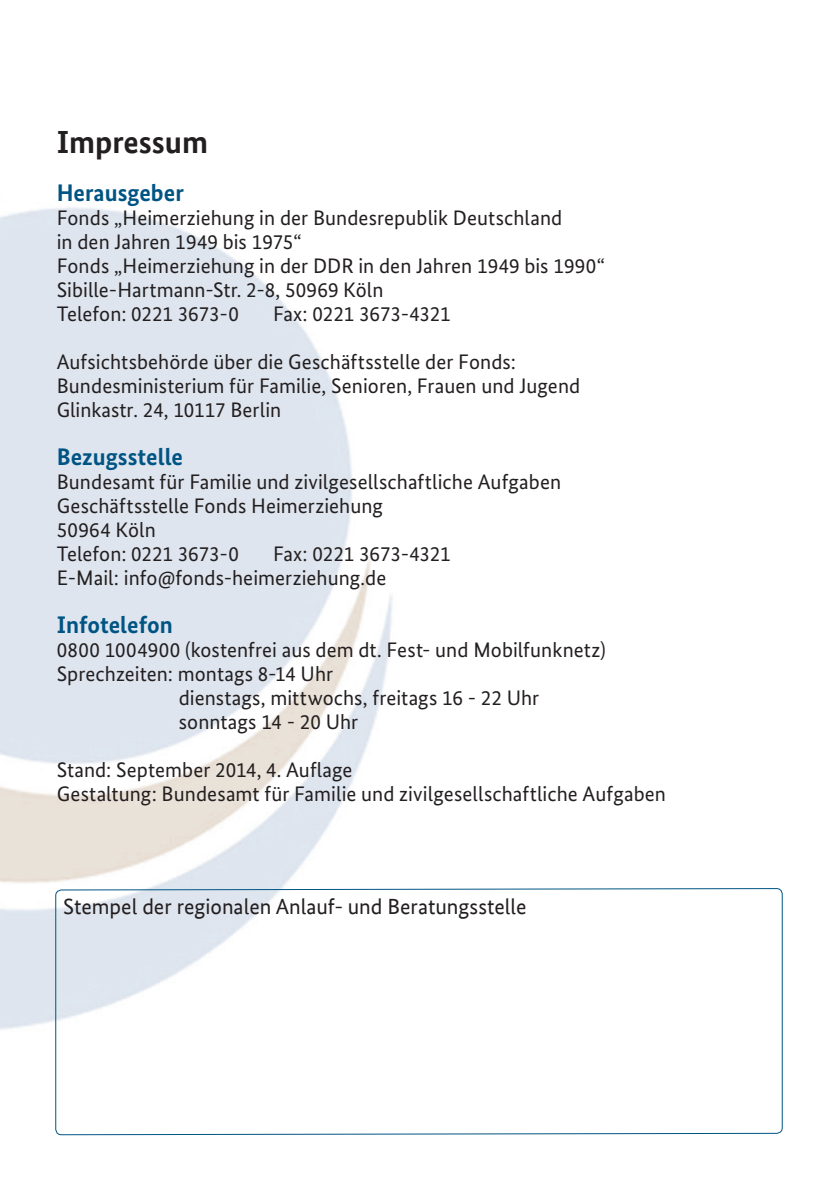
<style>
.page{position:relative;width:840px;height:1191px;background:#fff}
.page>*{position:absolute;margin:0;border:0;box-sizing:border-box;transform-origin:0 0}
.Impressum{font:700 32px "Bundes Sans Office";color:#231f20}
.Imprssum_Sub_blau{font:700 24px "Bundes Sans";color:#005484}
.t1{font:22px "Bundes Sans Office";color:#231f20}
.Fließtext{font:21px/24px "Bundes Sans";letter-spacing:.005em;color:#231f20}
</style>
<div class="page">
<img style="left:0;top:207px;width:393px;height:823px">
<svg style="left:55px;top:888px;width:727px;height:246px"></svg>
<p class="Impressum" style="left:57px;top:123px;width:153px">Impressum</p>
<p class="Imprssum_Sub_blau" style="left:57px;top:178px;width:129px">Herausgeber</p>
<p class="Fließtext" style="left:57px;top:205px;width:507px">Fonds „Heimerziehung in der Bundesrepublik Deutschland in den Jahren 1949 bis 1975“</p>
<p class="Fließtext" style="left:57px;top:253px;width:549px">Fonds „Heimerziehung in der DDR in den Jahren 1949 bis 1990“</p>
<p class="Fließtext" style="left:57px;top:277px;width:328px">Sibille-Hartmann-Str. 2-8, 50969 Köln</p>
<p class="Fließtext" style="left:57px;top:301px;width:183px">Telefon: 0221 3673-0</p>
<p class="Fließtext" style="left:273px;top:301px;width:179px">Fax: 0221 3673-4321</p>
<p class="Fließtext" style="left:57px;top:349px;width:460px">Aufsichtsbehörde über die Geschäftsstelle der Fonds:</p>
<p class="Fließtext" style="left:57px;top:373px;width:524px">Bundesministerium für Familie, Senioren, Frauen und Jugend</p>
<p class="Fließtext" style="left:57px;top:397px;width:226px">Glinkastr. 24, 10117 Berlin</p>
<p class="Imprssum_Sub_blau" style="left:57px;top:442px;width:128px">Bezugsstelle</p>
<p class="Fließtext" style="left:57px;top:469px;width:505px">Bundesamt für Familie und zivilgesellschaftliche Aufgaben</p>
<p class="Fließtext" style="left:57px;top:493px;width:327px">Geschäftsstelle Fonds Heimerziehung</p>
<p class="Fließtext" style="left:57px;top:517px;width:100px">50964 Köln</p>
<p class="Fließtext" style="left:57px;top:541px;width:183px">Telefon: 0221 3673-0</p>
<p class="Fließtext" style="left:273px;top:541px;width:179px">Fax: 0221 3673-4321</p>
<p class="Fließtext" style="left:57px;top:565px;width:331px">E-Mail: info@fonds-heimerziehung.de</p>
<p class="Imprssum_Sub_blau" style="left:57px;top:610px;width:117px">Infotelefon</p>
<p class="Fließtext" style="left:57px;top:637px;width:550px">0800 1004900 (kostenfrei aus dem dt. Fest- und Mobilfunknetz)</p>
<p class="Fließtext" style="left:57px;top:661px;width:278px">Sprechzeiten: montags 8-14 Uhr</p>
<p class="Fließtext" style="left:179px;top:685px;width:362px">dienstags, mittwochs, freitags 16 - 22 Uhr</p>
<p class="Fließtext" style="left:179px;top:709px;width:181px">sonntags 14 - 20 Uhr</p>
<p class="Fließtext" style="left:57px;top:757px;width:297px">Stand: September 2014, 4. Auflage</p>
<p class="Fließtext" style="left:57px;top:781px;width:610px">Gestaltung: Bundesamt für Familie und zivilgesellschaftliche Aufgaben</p>
<p class="t1" style="left:63px;top:894px;width:464px">Stempel der regionalen Anlauf- und Beratungsstelle</p>
</div>
